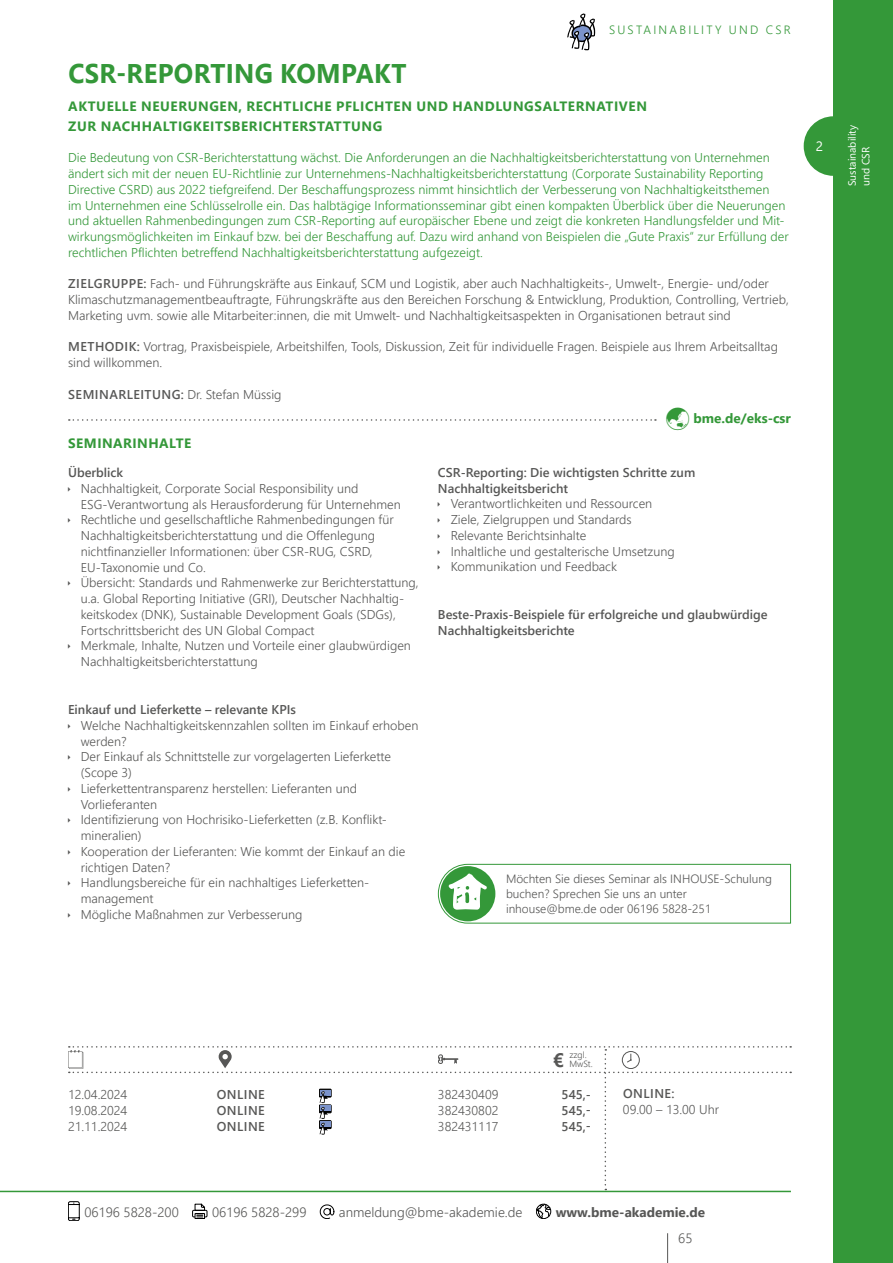
<style>
.page{position:relative;width:893px;height:1263px;background:#fff}
.page>*{position:absolute;margin:0;border:0;box-sizing:border-box;transform-origin:0 0}
.t1{font:700 27px "Segoe UI";letter-spacing:.015em;color:#349839;scale:.95 1}
.t2{font:700 19.5px "Segoe UI";color:#575756}
.t3{font:700 13.5px/19.5px "Segoe UI";letter-spacing:.045em;color:#349839}
.t4{font:300 13.5px "Segoe UI";color:#575756}
.t5{font:700 13.5px "Segoe UI";color:#575756}
.t6{font:700 13.5px "Segoe UI";color:#349839}
.t7{font:13.5px "Segoe UI";color:#fff}
.t8{font:300 12.75px/15.8px "Segoe UI";color:#575756}
.t9{font:300 12.75px/15.8px "Segoe UI";color:#349839}
.t10{font:600 12.75px/15.8px "Segoe UI";color:#575756}
.t11{font:600 12.75px "Segoe UI";letter-spacing:.035em;color:#575756}
.t12{font:300 12px/15px "Segoe UI";color:#575756}
.t13{font:300 12px "Segoe UI";letter-spacing:.185em;color:#349839}
.t14{font:10.5px/13.5px "Segoe UI";color:#fff}
.t15{font:300 9px/9px "Segoe UI";color:#575756}
.s1{font-weight:600}
.s2{font-weight:300}
</style>
<div class="page">
<div style="left:804px;top:116px;width:59px;height:60px;background:#349839;border-radius:50%"></div>
<div style="left:833px;top:0;width:60px;height:1263px;background:#349839"></div>
<hr style="left:0;top:1191px;width:791px;height:1px;background:#349839">
<hr style="left:667px;top:1233px;width:1px;height:30px;background:#575756">
<svg style="left:68px;top:1201px;width:12px;height:20px"></svg>
<div style="left:192px;top:1210px;width:15px;height:7px;border:1px solid #000"></div>
<svg style="left:195px;top:1204px;width:10px;height:15px"></svg>
<svg style="left:320px;top:1205px;width:14px;height:14px"></svg>
<svg style="left:536px;top:1204px;width:15px;height:15px"></svg>
<div style="left:536px;top:1204px;width:15px;height:15px;border:1px solid #000;border-radius:50%"></div>
<svg style="left:567px;top:13px;width:28px;height:37px"></svg>
<svg style="left:69px;top:419px;width:587px;height:2px"></svg>
<svg style="left:68px;top:1046px;width:723px;height:144px"></svg>
<svg style="left:438px;top:863px;width:353px;height:61px"></svg>
<p class="t13" style="left:609px;top:19px;width:183px">SUSTAINABILITY UND CSR</p>
<p class="t1" style="left:68px;top:48px;width:357px">CSR-REPORTING KOMPAKT</p>
<p class="t3" style="left:68px;top:96px;width:580px">AKTUELLE NEUERUNGEN, RECHTLICHE PFLICHTEN UND HANDLUNGSALTERNATIVEN<br>ZUR NACHHALTIGKEITSBERICHTERSTATTUNG</p>
<p class="t9" style="left:68px;top:149px;width:722px">Die Bedeutung von CSR-Berichterstattung wächst. Die Anforderungen an die Nachhaltigkeitsberichterstattung von Unternehmen ändert sich mit der neuen EU-Richtlinie zur Unternehmens-Nachhaltigkeitsberichterstattung (Corporate Sustainability Reporting Directive CSRD) aus 2022 tiefgreifend. Der Beschaffungsprozess nimmt hinsichtlich der Verbesserung von Nachhaltigkeitsthemen<br>im Unternehmen eine Schlüsselrolle ein. Das halbtägige Informationsseminar gibt einen kompakten Überblick über die Neuerungen und aktuellen Rahmenbedingungen zum CSR-Reporting auf europäischer Ebene und zeigt die konkreten Handlungsfelder und Mit&shy;wirkungsmöglichkeiten im Einkauf bzw. bei der Beschaffung auf. Dazu wird anhand von Beispielen die „Gute Praxis“ zur Erfüllung der rechtlichen Pflichten betreffend Nachhaltigkeitsberichterstattung aufgezeigt.</p>
<p class="t8" style="left:68px;top:275px;width:722px"><span class="s1">ZIELGRUPPE:</span> Fach- und Führungskräfte aus Einkauf, SCM und Logistik, aber auch Nachhaltigkeits-, Umwelt-, Energie- und/oder<br>Klimaschutzmanagementbeauftragte, Führungskräfte aus den Bereichen Forschung &amp; Entwicklung, Produktion, Controlling, Vertrieb,<br>Marketing uvm. sowie alle Mitarbeiter:innen, die mit Umwelt- und Nachhaltigkeitsaspekten in Organisationen betraut sind</p>
<p class="t8" style="left:68px;top:338px;width:711px"><span class="s1">METHODIK:</span> Vortrag, Praxisbeispiele, Arbeitshilfen, Tools, Diskussion, Zeit für individuelle Fragen. Beispiele aus Ihrem Arbeitsalltag sind willkommen.</p>
<p class="t11" style="left:68px;top:382px;width:215px">SEMINARLEITUNG: <span class="s2">Dr. Stefan Müssig</span></p>
<p class="t6" style="left:693px;top:406px;width:99px">bme.de/eks-csr</p>
<p class="t3" style="left:68px;top:432px;width:124px">SEMINARINHALTE</p>
<p class="t8" style="left:81px;top:463px;width:339px;text-indent:-13px"><span class="s1">Überblick<br></span>Nachhaltigkeit, Corporate Social Responsibility und ESG-Verantwortung als Herausforderung für Unternehmen Rechtliche und gesellschaftliche Rahmenbedingungen für Nachhaltigkeitsberichterstattung und die Offenlegung nichtfinanzieller Informationen: über CSR-RUG, CSRD, EU-Taxonomie und Co.<br>Übersicht: Standards und Rahmenwerke zur Berichterstattung, u.a. Global Reporting Initiative (GRI), Deutscher Nachhaltig&shy;keitskodex (DNK), Sustainable Development Goals (SDGs), Fortschrittsbericht des UN Global Compact<br>Merkmale, Inhalte, Nutzen und Vorteile einer glaubwürdigen Nachhaltigkeitsberichterstattung</p>
<p class="t8" style="left:81px;top:700px;width:339px;text-indent:-13px"><span class="s1">Einkauf und Lieferkette – relevante KPIs<br></span>Welche Nachhaltigkeitskennzahlen sollten im Einkauf erhoben werden?<br>Der Einkauf als Schnittstelle zur vorgelagerten Lieferkette (Scope 3)<br>Lieferkettentransparenz herstellen: Lieferanten und Vorlieferanten<br>Identifizierung von Hochrisiko-Lieferketten (z.B. Konflikt&shy;mineralien)<br>Kooperation der Lieferanten: Wie kommt der Einkauf an die richtigen Daten?<br>Handlungsbereiche für ein nachhaltiges Lieferketten&shy;management<br>Mögliche Maßnahmen zur Verbesserung</p>
<p class="t10" style="left:438px;top:463px;width:259px">CSR-Reporting: Die wichtigsten Schritte zum</p>
<p class="t10" style="left:438px;top:479px;width:132px">Nachhaltigkeitsbericht</p>
<p class="t8" style="left:451px;top:495px;width:203px">Verantwortlichkeiten und Ressourcen</p>
<p class="t8" style="left:451px;top:511px;width:183px">Ziele, Zielgruppen und Standards</p>
<p class="t8" style="left:451px;top:526px;width:137px">Relevante Berichtsinhalte</p>
<p class="t8" style="left:451px;top:542px;width:226px">Inhaltliche und gestalterische Umsetzung</p>
<p class="t8" style="left:451px;top:558px;width:168px">Kommunikation und Feedback</p>
<p class="t10" style="left:438px;top:606px;width:331px">Beste-Praxis-Beispiele für erfolgreiche und glaubwürdige<br>Nachhaltigkeitsberichte</p>
<p class="t12" style="left:506px;top:870px;width:267px">Möchten Sie dieses Seminar als INHOUSE-Schulung buchen? Sprechen Sie uns an unter inhouse@bme.de oder 06196 5828-251</p>
<p class="t7" style="left:816px;top:134px;width:9px">2</p>
<p class="t14" style="left:845px;top:186px;width:63px;rotate:-90deg">Sustainability und CSR</p>
<h2 class="t2" style="left:553px;top:1042px;width:13px">€</h2>
<p class="t15" style="left:569px;top:1050px;width:25px">zzgl.<br>MwSt.</p>
<p class="t8" style="left:68px;top:1085px;width:61px">12.04.2024</p>
<p class="t10" style="left:217px;top:1086px;width:49px">ONLINE</p>
<p class="t8" style="left:438px;top:1085px;width:62px">382430409</p>
<p class="t10" style="left:562px;top:1086px;width:31px">545,-</p>
<p class="t8" style="left:68px;top:1101px;width:61px">19.08.2024</p>
<p class="t10" style="left:217px;top:1101px;width:49px">ONLINE</p>
<p class="t8" style="left:438px;top:1101px;width:62px">382430802</p>
<p class="t10" style="left:562px;top:1101px;width:31px">545,-</p>
<p class="t8" style="left:68px;top:1117px;width:61px">21.11.2024</p>
<p class="t10" style="left:217px;top:1117px;width:49px">ONLINE</p>
<p class="t8" style="left:438px;top:1117px;width:62px">382431117</p>
<p class="t10" style="left:562px;top:1117px;width:31px">545,-</p>
<p class="t8" style="left:623px;top:1084px;width:98px"><span class="s1">ONLINE:<br></span>09.00 – 13.00 Uhr</p>
<p class="t4" style="left:84px;top:1199px;width:96px">06196 5828-200</p>
<p class="t4" style="left:212px;top:1199px;width:96px">06196 5828-299</p>
<p class="t4" style="left:339px;top:1199px;width:185px">anmeldung@bme-akademie.de</p>
<p class="t5" style="left:556px;top:1199px;width:151px">www.bme-akademie.de</p>
<p class="t4" style="left:678px;top:1226px;width:16px">65</p>
</div>
